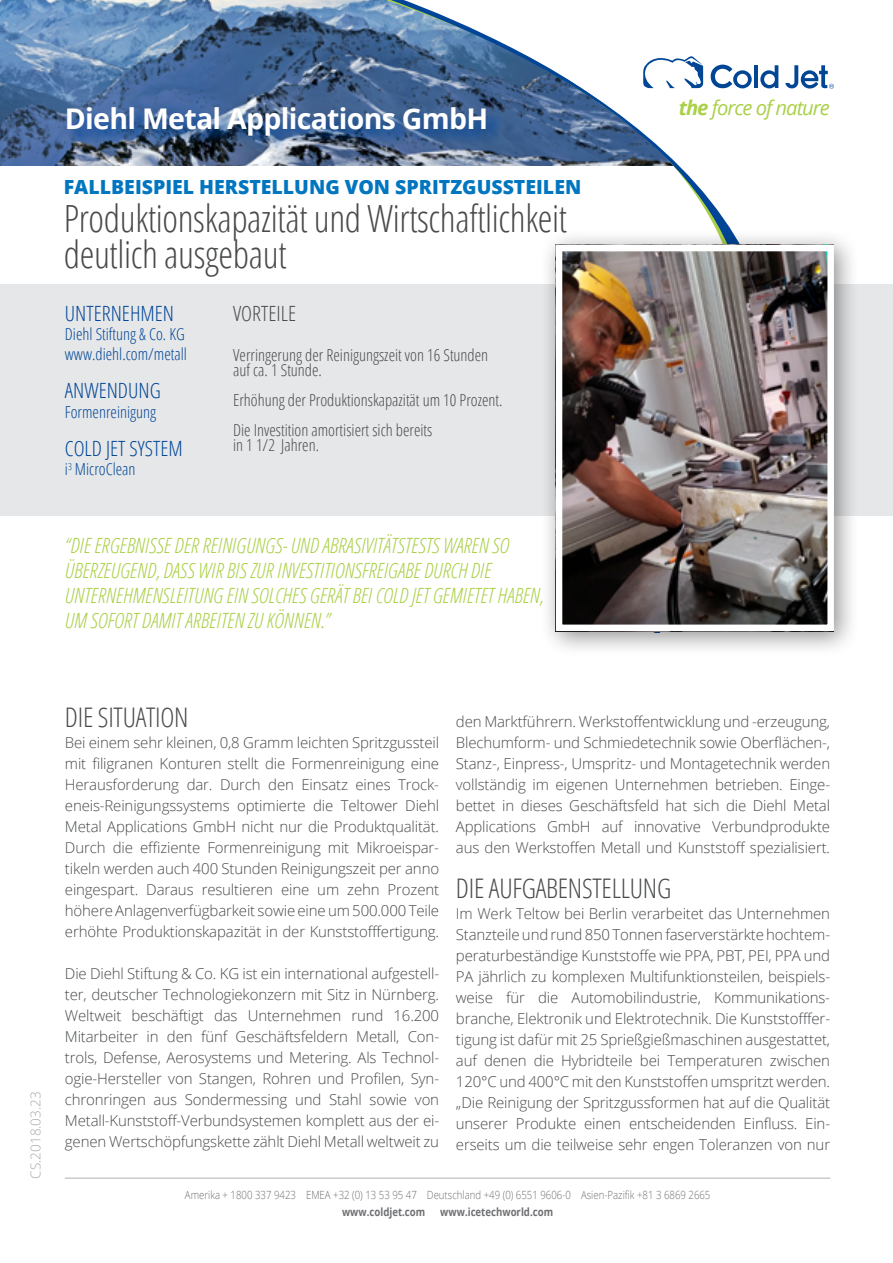
<style>
.page{position:relative;width:893px;height:1263px;background:#fff}
.page>*{position:absolute;margin:0;border:0;box-sizing:border-box;transform-origin:0 0}
.t1{font:300 condensed 37.5px/36px "Open Sans";letter-spacing:-.01em;color:#484a4c}
.t2{font:700 28.5px "Open Sans";letter-spacing:-.025em;color:#fff}
.t3{font:300 condensed 27px "Open Sans";letter-spacing:-.01em;color:#484a4c}
.t4{font:italic 300 condensed 21px/25.2px "Open Sans";color:#aad047}
.t5{font:300 condensed 21px "Open Sans";color:#004598}
.t6{font:300 condensed 21px "Open Sans";color:#484a4c}
.t7{font:italic 20.25px "Open Sans";letter-spacing:-.05em;color:#aad047}
.t8{font:800 19.5px "Open Sans";color:#0076c0}
.t9{font:300 condensed 16.5px/15px "Open Sans";color:#484a4c}
.t10{font:300 condensed 16.5px/19.8px "Open Sans";color:#004598}
.t11{font:300 15px/21px "Open Sans";letter-spacing:-.01em;color:#484a4c;text-align:justify}
.t12{font:300 13.5px "Open Sans";color:#a7a9ac}
.t13{font:300 11.25px "Open Sans";color:#6e6f72;scale:.86 1}
.t14{font:700 11.25px "Open Sans";color:#6e6f72;scale:.86 1}
.s1{font-weight:700}
</style>
<div class="page">
<hr style="left:65px;top:1178px;width:765px;height:1px;background:#afb1b4">
<svg style="left:0;top:0;width:346px;height:166px;background:#5979a1"></svg>
<svg style="left:354px;top:0;width:425px;height:228px"></svg>
<svg style="left:639px;top:54px;width:64px;height:34px"></svg>
<svg style="left:711px;top:65px;width:41px;height:23px"></svg>
<hr style="left:754px;top:65px;width:4px;height:23px;background:#004694">
<svg style="left:760px;top:65px;width:18px;height:23px"></svg>
<svg style="left:785px;top:65px;width:49px;height:24px"></svg>
<div style="left:0;top:284px;width:893px;height:232px;background:#e6e7e8"></div>
<div style="left:68px;top:108px;width:435px;height:45px;background:#004598;opacity:.75"></div>
<div style="left:539px;top:228px;width:321px;height:429px;background:#000;opacity:.43"></div>
<img style="left:564px;top:253px;width:262px;height:370px">
<div style="left:556px;top:245px;width:278px;height:386px;border:7px solid #fff"></div>
<h2 class="t2" style="left:65px;top:98px;width:425px">Diehl Metal Applications GmbH</h2>
<h3 class="t8" style="left:64px;top:172px;width:519px">FALLBEISPIEL HERSTELLUNG VON SPRITZGUSSTEILEN</h3>
<h1 class="t1" style="left:64px;top:199px;width:505px">Produktionskapazität und Wirtschaftlichkeit deutlich ausgebaut</h1>
<h3 class="t5" style="left:65px;top:299px;width:111px">UNTERNEHMEN</h3>
<p class="t10" style="left:65px;top:324px;width:124px">Diehl Stiftung &amp; Co. KG www.diehl.com/metall</p>
<h3 class="t5" style="left:65px;top:376px;width:97px">ANWENDUNG</h3>
<p class="t10" style="left:65px;top:401px;width:93px">Formenreinigung</p>
<h3 class="t5" style="left:65px;top:434px;width:119px">COLD JET SYSTEM</h3>
<p class="t10" style="left:65px;top:459px;width:72px">i<sup>3</sup> MicroClean</p>
<h3 class="t6" style="left:233px;top:299px;width:65px">VORTEILE</h3>
<p class="t9" style="left:233px;top:347px;width:257px">Verringerung der Reinigungszeit von 16 Stunden auf ca. 1 Stunde.</p>
<p class="t9" style="left:233px;top:384px;width:271px;line-height:30px">Erhöhung der Produktionskapazität um 10 Prozent.<br>Die Investition amortisiert sich bereits</p>
<p class="t9" style="left:233px;top:437px;width:88px">in 1 1/2 Jahren.</p>
<h3 class="t4" style="left:65px;top:532px;width:480px">“DIE ERGEBNISSE DER REINIGUNGS- UND ABRASIVITÄTSTESTS WAREN SO ÜBERZEUGEND, DASS WIR BIS ZUR INVESTITIONSFREIGABE DURCH DIE UNTERNEHMENSLEITUNG EIN SOLCHES GERÄT BEI COLD JET GEMIETET HABEN, UM SOFORT DAMIT ARBEITEN ZU KÖNNEN.”</h3>
<h3 class="t7" style="left:679px;top:94px;width:153px"><span class="s1">the</span> force of nature</h3>
<p class="t12" style="left:26px;top:1178px;width:89px;rotate:-90deg">CS.2018.03.23</p>
<h3 class="t3" style="left:65px;top:699px;width:125px">DIE SITUATION</h3>
<p class="t11" style="left:65px;top:732px;width:376px">Bei einem sehr kleinen, 0,8 Gramm leichten Spritzgussteil mit filigranen Konturen stellt die Formenreinigung eine Herausforderung dar. Durch den Einsatz eines Trock&shy;eneis-Reinigungssystems optimierte die Teltower Diehl Metal Applications GmbH nicht nur die Produktqualität.<br>Durch die effiziente Formenreinigung mit Mikroeispar&shy;tikeln werden auch 400 Stunden Reinigungszeit per anno eingespart. Daraus resultieren eine um zehn Prozent höhere Anlagenverfügbarkeit sowie eine um 500.000 Teile erhöhte Produktionskapazität in der Kunststofffertigung.</p>
<p class="t11" style="left:65px;top:963px;width:376px">Die Diehl Stiftung &amp; Co. KG ist ein international aufgestell&shy;ter, deutscher Technologiekonzern mit Sitz in Nürnberg.<br>Weltweit beschäftigt das Unternehmen rund 16.200<br>Mitarbeiter in den fünf Geschäftsfeldern Metall, Con&shy;trols, Defense, Aerosystems und Metering. Als Technol&shy;ogie-Hersteller von Stangen, Rohren und Profilen, Syn&shy;chronringen aus Sondermessing und Stahl sowie von Metall-Kunststoff-Verbundsystemen komplett aus der ei&shy;genen Wertschöpfungskette zählt Diehl Metall weltweit zu</p>
<p class="t11" style="left:456px;top:710px;width:376px">den Marktführern. Werkstoffentwicklung und -erzeugung, Blechumform- und Schmiedetechnik sowie Oberflächen-, Stanz-, Einpress-, Umspritz- und Montagetechnik werden vollständig im eigenen Unternehmen betrieben. Einge&shy;bettet in dieses Geschäftsfeld hat sich die Diehl Metal Applications GmbH auf innovative Verbundprodukte aus den Werkstoffen Metall und Kunststoff spezialisiert.</p>
<h3 class="t3" style="left:456px;top:869px;width:217px">DIE AUFGABENSTELLUNG</h3>
<p class="t11" style="left:456px;top:902px;width:376px">Im Werk Teltow bei Berlin verarbeitet das Unternehmen Stanzteile und rund 850 Tonnen faserverstärkte hochtem&shy;peraturbeständige Kunststoffe wie PPA, PBT, PEI, PPA und PA jährlich zu komplexen Multifunktionsteilen, beispiels&shy;weise für die Automobilindustrie, Kommunikations&shy;branche, Elektronik und Elektrotechnik. Die Kunststofffer&shy;tigung ist dafür mit 25 Sprießgießmaschinen ausgestattet, auf denen die Hybridteile bei Temperaturen zwischen 120°C und 400°C mit den Kunststoffen umspritzt werden. „Die Reinigung der Spritzgussformen hat auf die Qualität unserer Produkte einen entscheidenden Einfluss. Ein&shy;erseits um die teilweise sehr engen Toleranzen von nur</p>
<p class="t13" style="left:185px;top:1187px;width:613px">Amerika + 1800 337 9423 EMEA +32 (0) 13 53 95 47 Deutschland +49 (0) 6551 9606-0 Asien-Pazifik +81 3 6869 2665</p>
<p class="t14" style="left:342px;top:1204px;width:98px">www.coldjet.com</p>
<p class="t14" style="left:440px;top:1204px;width:133px">www.icetechworld.com</p>
</div>
